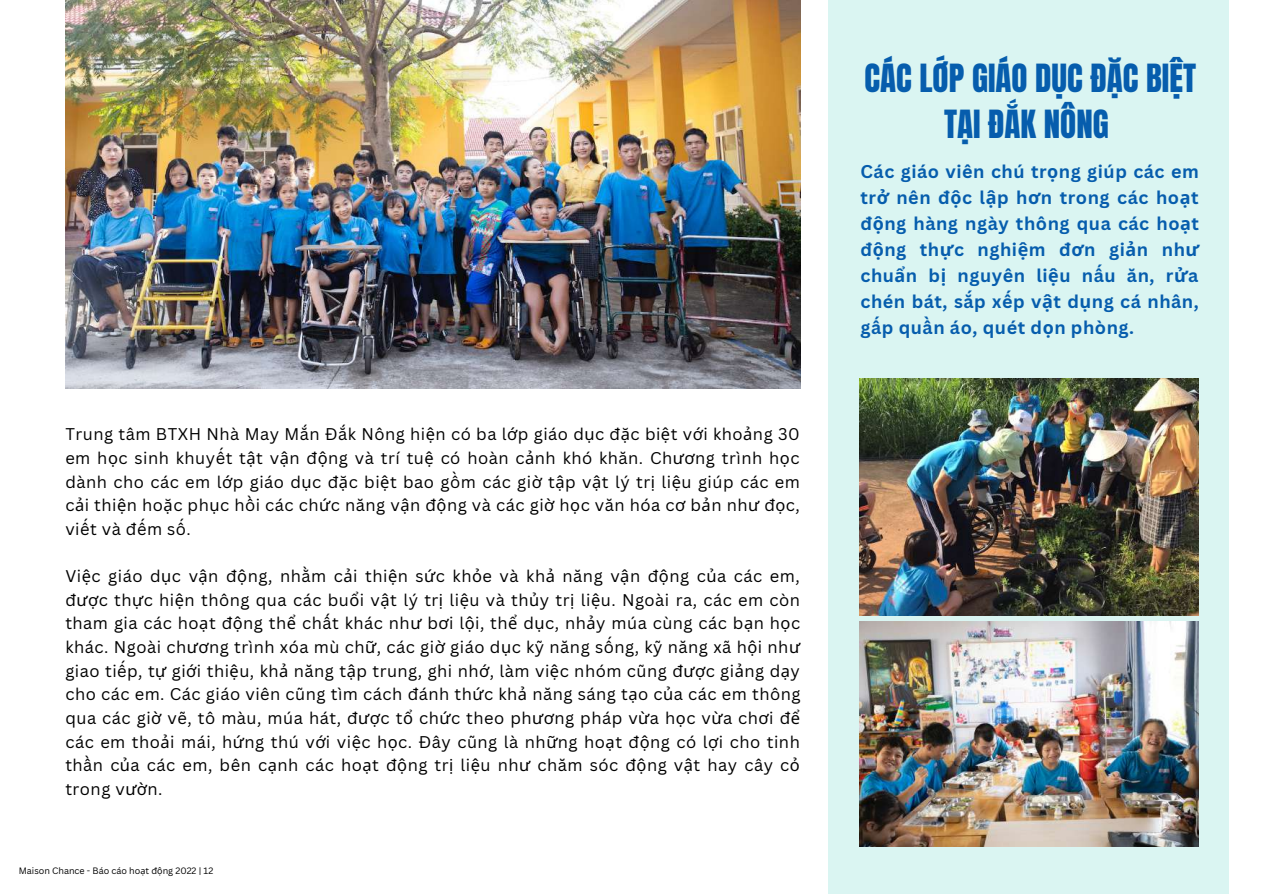
<style>
.page{position:relative;width:1263px;height:894px;background:#fff}
.page>*{position:absolute;margin:0;border:0;box-sizing:border-box;transform-origin:0 0}
.t1{font:33px/46px "Anton";color:#065dad;text-align:center}
.t2{font:700 18px/25.8px "Canva Sans";letter-spacing:.03em;color:#065dad;text-align:justify}
.t3{font:16.5px/23.5px "Canva Sans";letter-spacing:.03em;color:#000;text-align:justify}
.t4{font:9px "Canva Sans";color:#000}
.s1{font-family:"Noto Sans"}
</style>
<div class="page">
<img style="left:65px;top:0;width:736px;height:388px">
<div style="left:829px;top:0;width:400px;height:893px;background:#daf5f2"></div>
<img style="left:859px;top:379px;width:340px;height:236px">
<img style="left:859px;top:621px;width:340px;height:225px">
<p class="t3" style="left:65px;top:422px;width:736px">Trung tâm BTXH Nhà May Mắn Đắk Nông hi<span class="s1">ệ</span>n có ba l<span class="s1">ớ</span>p giáo d<span class="s1">ụ</span>c đ<span class="s1">ặ</span>c bi<span class="s1">ệ</span>t v<span class="s1">ớ</span>i kho<span class="s1">ả</span>ng 30 em h<span class="s1">ọ</span>c sinh khuyết t<span class="s1">ậ</span>t v<span class="s1">ậ</span>n đ<span class="s1">ộ</span>ng và trí tu<span class="s1">ệ</span> có hoàn c<span class="s1">ả</span>nh khó khăn. Ch<span class="s1">ươ</span>ng trình h<span class="s1">ọ</span>c dành cho các em l<span class="s1">ớ</span>p giáo d<span class="s1">ụ</span>c đ<span class="s1">ặ</span>c bi<span class="s1">ệ</span>t bao gồm các gi<span class="s1">ờ</span> t<span class="s1">ậ</span>p v<span class="s1">ậ</span>t lý tr<span class="s1">ị</span> li<span class="s1">ệ</span>u giúp các em c<span class="s1">ả</span>i thi<span class="s1">ệ</span>n ho<span class="s1">ặ</span>c ph<span class="s1">ụ</span>c hồi các ch<span class="s1">ứ</span>c năng v<span class="s1">ậ</span>n đ<span class="s1">ộ</span>ng và các gi<span class="s1">ờ</span> h<span class="s1">ọ</span>c văn hóa c<span class="s1">ơ</span> b<span class="s1">ả</span>n nh<span class="s1">ư</span> đ<span class="s1">ọ</span>c, viết và đếm số.</p>
<p class="t3" style="left:65px;top:563px;width:737px">Vi<span class="s1">ệ</span>c giáo d<span class="s1">ụ</span>c v<span class="s1">ậ</span>n đ<span class="s1">ộ</span>ng, nhằm c<span class="s1">ả</span>i thi<span class="s1">ệ</span>n s<span class="s1">ứ</span>c kh<span class="s1">ỏ</span>e và kh<span class="s1">ả</span> năng v<span class="s1">ậ</span>n đ<span class="s1">ộ</span>ng c<span class="s1">ủ</span>a các em, đ<span class="s1">ượ</span>c th<span class="s1">ự</span>c hi<span class="s1">ệ</span>n thông qua các bu<span class="s1">ổ</span>i v<span class="s1">ậ</span>t lý tr<span class="s1">ị</span> li<span class="s1">ệ</span>u và th<span class="s1">ủ</span>y tr<span class="s1">ị</span> li<span class="s1">ệ</span>u. Ngoài ra, các em còn tham gia các ho<span class="s1">ạ</span>t đ<span class="s1">ộ</span>ng th<span class="s1">ể</span> chất khác nh<span class="s1">ư</span> b<span class="s1">ơ</span>i l<span class="s1">ộ</span>i, th<span class="s1">ể</span> d<span class="s1">ụ</span>c, nh<span class="s1">ả</span>y múa cùng các b<span class="s1">ạ</span>n h<span class="s1">ọ</span>c khác. Ngoài ch<span class="s1">ươ</span>ng trình xóa mù ch<span class="s1">ữ</span>, các gi<span class="s1">ờ</span> giáo d<span class="s1">ụ</span>c kỹ năng sống, kỹ năng xã h<span class="s1">ộ</span>i nh<span class="s1">ư </span>giao tiếp, t<span class="s1">ự</span> gi<span class="s1">ớ</span>i thi<span class="s1">ệ</span>u, kh<span class="s1">ả</span> năng t<span class="s1">ậ</span>p trung, ghi nh<span class="s1">ớ</span>, làm vi<span class="s1">ệ</span>c nhóm cũng đ<span class="s1">ượ</span>c gi<span class="s1">ả</span>ng d<span class="s1">ạ</span>y cho các em. Các giáo viên cũng tìm cách đánh th<span class="s1">ứ</span>c kh<span class="s1">ả</span> năng sáng t<span class="s1">ạ</span>o c<span class="s1">ủ</span>a các em thông qua các gi<span class="s1">ờ</span> vẽ, tô màu, múa hát, đ<span class="s1">ượ</span>c t<span class="s1">ổ</span> ch<span class="s1">ứ</span>c theo ph<span class="s1">ươ</span>ng pháp v<span class="s1">ừ</span>a h<span class="s1">ọ</span>c v<span class="s1">ừ</span>a ch<span class="s1">ơ</span>i đ<span class="s1">ể </span>các em tho<span class="s1">ả</span>i mái, h<span class="s1">ứ</span>ng thú v<span class="s1">ớ</span>i vi<span class="s1">ệ</span>c h<span class="s1">ọ</span>c. Đây cũng là nh<span class="s1">ữ</span>ng ho<span class="s1">ạ</span>t đ<span class="s1">ộ</span>ng có l<span class="s1">ợ</span>i cho tinh thần c<span class="s1">ủ</span>a các em, bên c<span class="s1">ạ</span>nh các ho<span class="s1">ạ</span>t đ<span class="s1">ộ</span>ng tr<span class="s1">ị</span> li<span class="s1">ệ</span>u nh<span class="s1">ư</span> chăm sóc đ<span class="s1">ộ</span>ng v<span class="s1">ậ</span>t hay cây c<span class="s1">ỏ </span>trong v<span class="s1">ườ</span>n.</p>
<p class="t4" style="left:19px;top:864px;width:196px">Maison Chance - Báo cáo ho<span class="s1">ạ</span>t đ<span class="s1">ộ</span>ng 2022 | 12</p>
<h1 class="t1" style="left:864px;top:55px;width:333px">CÁC LỚP GIÁO DỤC ĐẶC BIỆT<br>TẠI ĐẮK NÔNG</h1>
<p class="t2" style="left:860px;top:158px;width:340px">Các giáo viên chú tr<span class="s1">ọ</span>ng giúp các em tr<span class="s1">ở</span> nên đ<span class="s1">ộ</span>c l<span class="s1">ậ</span>p h<span class="s1">ơ</span>n trong các ho<span class="s1">ạ</span>t đ<span class="s1">ộ</span>ng hàng ngày thông qua các ho<span class="s1">ạ</span>t đ<span class="s1">ộ</span>ng th<span class="s1">ự</span>c nghi<span class="s1">ệ</span>m đ<span class="s1">ơ</span>n gi<span class="s1">ả</span>n nh<span class="s1">ư </span>chu<span class="s1">ẩ</span>n b<span class="s1">ị</span> nguyên li<span class="s1">ệ</span>u nấu ăn, r<span class="s1">ử</span>a chén bát, sắp xếp v<span class="s1">ậ</span>t d<span class="s1">ụ</span>ng cá nhân, gấp quần áo, quét d<span class="s1">ọ</span>n phòng.</p>
</div>
